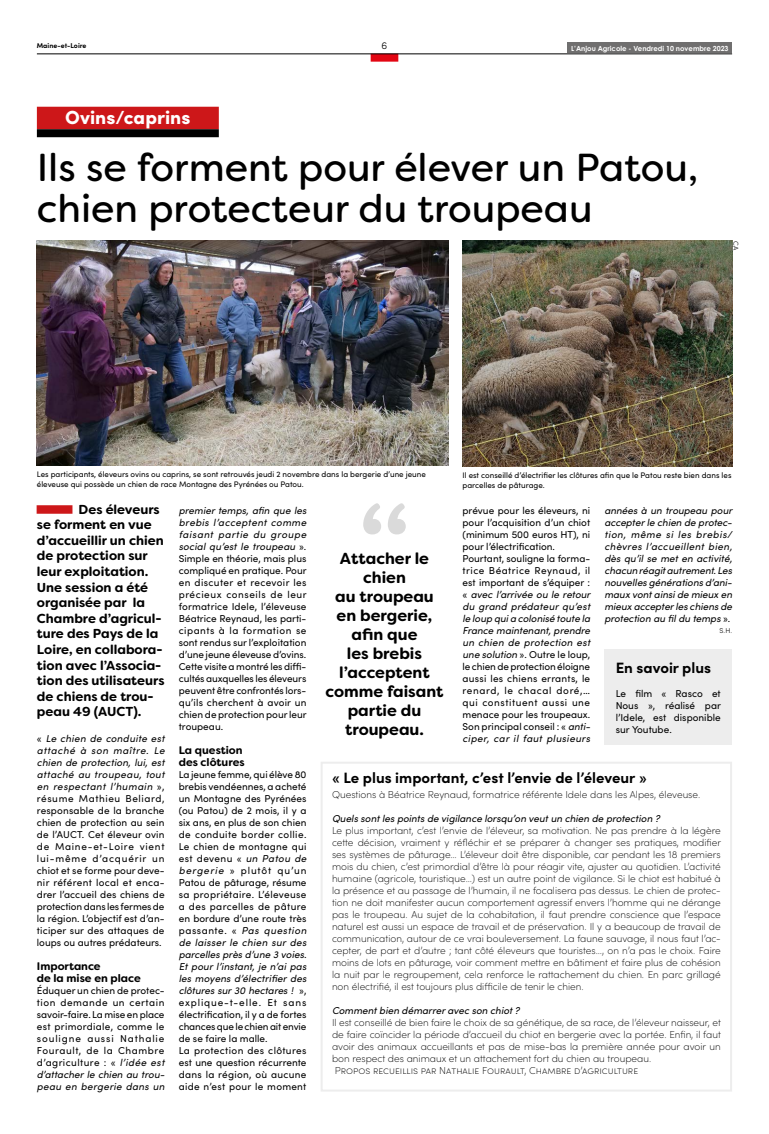
<style>
.page{position:relative;width:769px;height:1134px;background:#fff}
.page>*{position:absolute;margin:0;border:0;box-sizing:border-box;transform-origin:0 0}
.t1{font:39px/41px "Filson Soft";color:#000}
.t2{font:900 19px "Sofia Pro";color:#fff}
.t3{font:700 16px/19px "Filson Soft";color:#000;text-align:center}
.t4{font:700 15px "Sofia Pro";color:#000}
.t5{font:700 13px/15.6px "Filson Soft";color:#000}
.t6{font:700 11px/12px "Filson Soft";color:#000}
.t7{font:10px/12px "Sofia Pro";color:#000;text-align:justify}
.t8{font:200 10px/12px "Sofia Pro";color:#000;text-align:justify}
.t9{font:italic 10px/12px "Sofia Pro";color:#000;text-align:justify}
.t10{font:300 10px "Sofia Pro";color:#000}
.t11{font:8px/9.6px "Sofia Pro";color:#000}
.t12{font:700 7px "Century Gothic Pro";color:#fff}
.t13{font:700 7px "Sofia Pro";color:#000}
.t14{font:300 7px "Sofia Pro";color:#000}
.s1{font-style:italic}
.s2{font-style:normal}
</style>
<div class="page">
<img style="left:462px;top:241px;width:269px;height:226px">
<img style="left:37px;top:241px;width:411px;height:225px">
<div style="left:37px;top:107px;width:182px;height:22px;background:#cd1719"></div>
<div style="left:37px;top:129px;width:182px;height:8px;background:#000"></div>
<div style="left:320px;top:762px;width:411px;height:329px;border:2px solid #ededed"></div>
<svg style="left:363px;top:503px;width:42px;height:31px"></svg>
<div style="left:604px;top:649px;width:127px;height:95px;background:#ededed"></div>
<div style="left:567px;top:43px;width:164px;height:10px;background:#706f6f"></div>
<div style="left:370px;top:54px;width:28px;height:8px;background:#e30613"></div>
<hr style="left:37px;top:53px;width:694px;height:1px;background:#000">
<p class="t13" style="left:37px;top:40px;width:51px">Maine-et-Loire</p>
<p class="t10" style="left:381px;top:38px;width:7px">6</p>
<p class="t12" style="left:570px;top:44px;width:159px">L’Anjou Agricole - Vendredi 10 novembre 2023</p>
<h2 class="t2" style="left:65px;top:103px;width:127px">Ovins/caprins</h2>
<h1 class="t1" style="left:37px;top:146px;width:662px">Ils se forment pour élever un Patou, chien protecteur du troupeau</h1>
<p class="t14" style="left:740px;top:241px;width:11px;rotate:90deg">CA</p>
<p class="t11" style="left:37px;top:469px;width:390px">Les participants, éleveurs ovins ou caprins, se sont retrouvés jeudi 2 novembre dans la bergerie d’une jeune éleveuse qui possède un chien de race Montagne des Pyrénées ou Patou.</p>
<p class="t11" style="left:462px;top:470px;width:270px">Il est conseillé d’électrifier les clôtures afin que le Patou reste bien dans les parcelles de pâturage.</p>
<p class="t5" style="left:37px;top:501px;width:129px;text-indent:42px">Des éleveurs se forment en vue d’accueillir un chien de protection sur leur exploitation.<br>Une session a été organisée par la<br>Chambre d’agricul&shy;ture des Pays de la<br>Loire, en collabora&shy;tion avec l’Associa&shy;tion des utilisateurs de chiens de trou&shy;peau 49 (AUCT).</p>
<p class="t7" style="left:37px;top:731px;width:129px">« <span class="s1">Le chien de conduite est attaché à son maître. Le chien de protection, lui, est attaché au troupeau, tout en respectant l’humain</span> », résume Mathieu Beliard, responsable de la branche chien de protection au sein de l’AUCT. Cet éleveur ovin de Maine-et-Loire vient lui-même d’acquérir un chiot et se forme pour deve&shy;nir référent local et enca&shy;drer l’accueil des chiens de protection dans les fermes de la région. L’objectif est d’an&shy;ticiper sur des attaques de loups ou autres prédateurs.</p>
<p class="t6" style="left:37px;top:960px;width:105px">Importance<br>de la mise en place</p>
<p class="t7" style="left:37px;top:983px;width:129px">Éduquer un chien de protec&shy;tion demande un certain savoir-faire. La mise en place est primordiale, comme le souligne aussi Nathalie Fourault, de la Chambre d’agriculture : « <span class="s1">l’idée est d’attacher le chien au trou&shy;peau en bergerie dans un</span></p>
<p class="t7" style="left:179px;top:503px;width:129px"><span class="s1">premier temps, afin que les brebis l’acceptent comme faisant partie du groupe social qu’est le troupeau</span> ».<br>Simple en théorie, mais plus compliqué en pratique. Pour en discuter et recevoir les précieux conseils de leur formatrice Idele, l’éleveuse Béatrice Reynaud, les parti&shy;cipants à la formation se sont rendus sur l’exploitation d’une jeune éleveuse d’ovins.<br>Cette visite a montré les diffi&shy;cultés auxquelles les éleveurs peuvent être confrontés lors&shy;qu’ils cherchent à avoir un chien de protection pour leur troupeau.</p>
<p class="t6" style="left:179px;top:744px;width:67px">La question des clôtures</p>
<p class="t7" style="left:179px;top:767px;width:129px;text-align:left">La jeune femme, qui élève 80 brebis vendéennes, a acheté un Montagne des Pyrénées (ou Patou) de 2 mois, il y a six ans, en plus de son chien de conduite border collie.<br>Le chien de montagne qui est devenu « <span class="s1">un Patou de bergerie</span> » plutôt qu’un<br>Patou de pâturage, résume sa propriétaire. L’éleveuse a des parcelles de pâture en bordure d’une route très passante. « <span class="s1">Pas question de laisser le chien sur des parcelles près d’une 3 voies.<br>Et pour l’instant, je n’ai pas les moyens d’électrifier des clôtures sur 30 hectares !</span> », explique-t-elle. Et sans électrification, il y a de fortes chances que le chien ait envie de se faire la malle.<br>La protection des clôtures est une question récurrente dans la région, où aucune aide n’est pour le moment</p>
<h3 class="t3" style="left:325px;top:549px;width:119px">Attacher le chien<br>au troupeau en bergerie, afin que<br>les brebis l’acceptent comme faisant partie du troupeau.</h3>
<p class="t7" style="left:462px;top:503px;width:129px;text-align:left">prévue pour les éleveurs, ni pour l’acquisition d’un chiot (minimum 500 euros HT), ni pour l’électrification.<br>Pourtant, souligne la forma&shy;trice Béatrice Reynaud, il est important de s’équiper : « <span class="s1">avec l’arrivée ou le retour du grand prédateur qu’est le loup qui a colonisé toute la<br>France maintenant, prendre un chien de protection est une solution</span> ». Outre le loup, le chien de protection éloigne aussi les chiens errants, le renard, le chacal doré,… qui constituent aussi une menace pour les troupeaux.<br>Son principal conseil : « <span class="s1">anti&shy;ciper, car il faut plusieurs</span></p>
<p class="t9" style="left:604px;top:503px;width:129px">années à un troupeau pour accepter le chien de protec&shy;tion, même si les brebis/ chèvres l’accueillent bien, dès qu’il se met en activité, chacun réagit autrement. Les nouvelles générations d’ani&shy;maux vont ainsi de mieux en mieux accepter les chiens de protection au fil du temps <span class="s2">».</span></p>
<p class="t14" style="left:719px;top:625px;width:14px">S.H.</p>
<h3 class="t4" style="left:615px;top:656px;width:97px">En savoir plus</h3>
<p class="t7" style="left:615px;top:687px;width:107px">Le film « Rasco et Nous », réalisé par l’Idele, est disponible sur Youtube.</p>
<h3 class="t4" style="left:332px;top:766px;width:316px">« Le plus important, c’est l’envie de l’éleveur »</h3>
<p class="t8" style="left:332px;top:788px;width:369px">Questions à Béatrice Reynaud, formatrice référente Idele dans les Alpes, éleveuse.</p>
<p class="t9" style="left:332px;top:812px;width:329px">Quels sont les points de vigilance lorsqu’on veut un chien de protection ?</p>
<p class="t8" style="left:332px;top:824px;width:390px">Le plus important, c’est l’envie de l’éleveur, sa motivation. Ne pas prendre à la légère cette décision, vraiment y réfléchir et se préparer à changer ses pratiques, modifier ses systèmes de pâturage… L’éleveur doit être disponible, car pendant les 18 premiers mois du chien, c’est primordial d’être là pour réagir vite, ajuster au quotidien. L’activité humaine (agricole, touristique…) est un autre point de vigilance. Si le chiot est habitué à la présence et au passage de l’humain, il ne focalisera pas dessus. Le chien de protec&shy;tion ne doit manifester aucun comportement agressif envers l’homme qui ne dérange pas le troupeau. Au sujet de la cohabitation, il faut prendre conscience que l’espace naturel est aussi un espace de travail et de préservation. Il y a beaucoup de travail de communication, autour de ce vrai bouleversement. La faune sauvage, il nous faut l’ac&shy;cepter, de part et d’autre ; tant côté éleveurs que touristes…, on n’a pas le choix. Faire moins de lots en pâturage, voir comment mettre en bâtiment et faire plus de cohésion la nuit par le regroupement, cela renforce le rattachement du chien. En parc grillagé non électrifié, il est toujours plus difficile de tenir le chien.</p>
<p class="t9" style="left:332px;top:1004px;width:189px">Comment bien démarrer avec son chiot ?</p>
<p class="t8" style="left:332px;top:1016px;width:390px;text-align:left">Il est conseillé de bien faire le choix de sa génétique, de sa race, de l’éleveur naisseur, et de faire coïncider la période d’accueil du chiot en bergerie avec la portée. Enfin, il faut avoir des animaux accueillants et pas de mise-bas la première année pour avoir un bon respect des animaux et un attachement fort du chien au troupeau.<br>Propos recueillis par Nathalie Fourault, Chambre d’agriculture</p>
</div>
